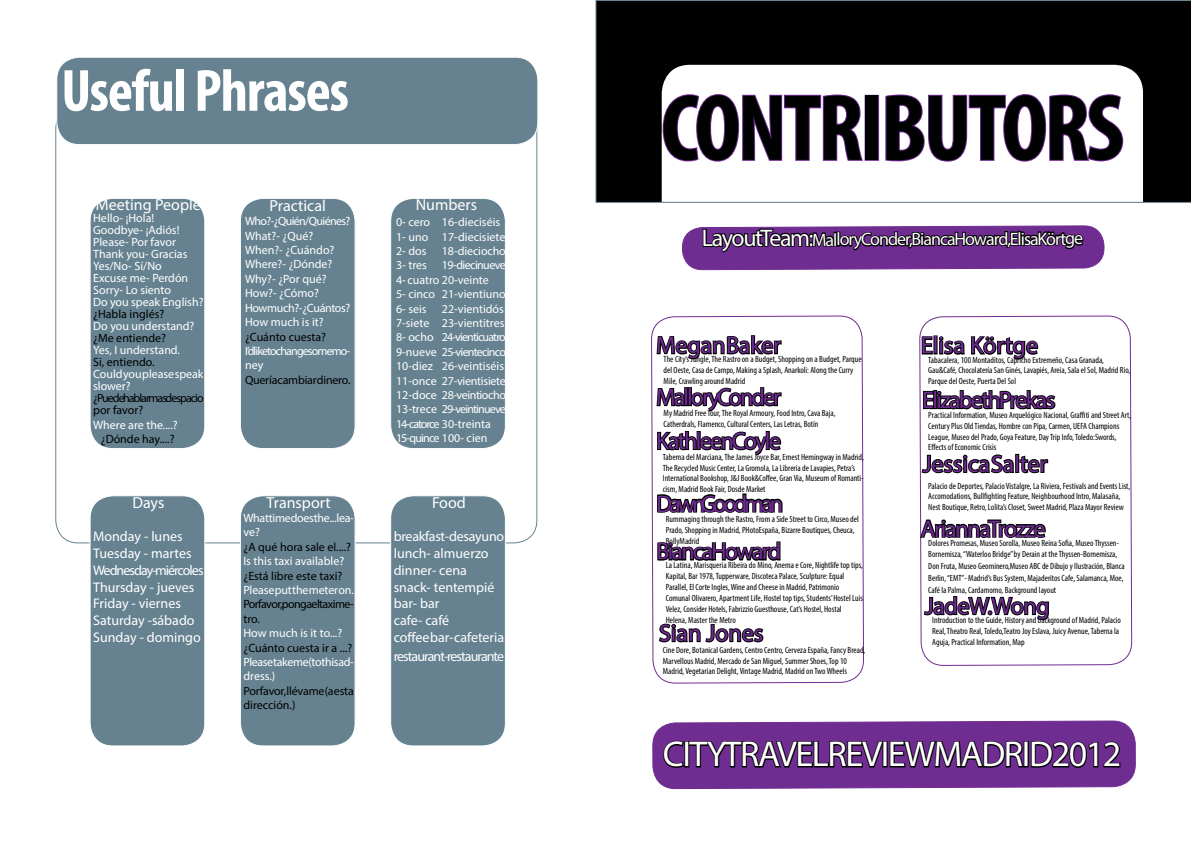
<style>
.page{position:relative;width:1191px;height:842px;background:#fff}
.page>*{position:absolute;margin:0;border:0;box-sizing:border-box;transform-origin:0 0}
.t1{font:700 condensed 95px "Myriad Pro";letter-spacing:-.03em;color:#000101}
.t2{font:700 condensed 60px "Myriad Pro";color:#fff}
.t3{font:36px "Myriad Pro";letter-spacing:-.04em;color:#fff}
.t4{font:24px "Myriad Pro";letter-spacing:-.065em;color:#6f2c91}
.t5{font:24px "Myriad Pro";letter-spacing:-.005em;color:#6f2c91}
.t6{font:24px "Myriad Pro";color:#6f2c91}
.t7{font:24px "Myriad Pro";letter-spacing:-.125em;color:#6f2c91}
.t8{font:24px "Myriad Pro";letter-spacing:-.02em;color:#6f2c91}
.t9{font:18px "Myriad Pro";letter-spacing:-.06em;color:#fff}
.t10{font:16px "Myriad Pro";color:#fff}
.t11{font:14px/16.8px "Myriad Pro";color:#fff}
.t12{font:14px "Myriad Pro";letter-spacing:-.065em;color:#fff}
.t13{font:12px/14.4px "Myriad Pro";letter-spacing:-.005em;color:#fff}
.t14{font:12px/14.4px "Myriad Pro";letter-spacing:-.005em;color:#000}
.t15{font:12px/12px "Myriad Pro";letter-spacing:-.085em;color:#000}
.t16{font:12px/14.4px "Myriad Pro";letter-spacing:-.03em;color:#fff}
.t17{font:12px/14.4px "Myriad Pro";letter-spacing:-.05em;color:#000}
.t18{font:12px/14.4px "Myriad Pro";letter-spacing:-.065em;color:#fff}
.t19{font:12px/14.4px "Myriad Pro";letter-spacing:-.025em;color:#fff}
.t20{font:condensed 9px/10.8px "Myriad Pro";color:#000}
.s1{font-size:24px}
</style>
<div class="page">
<div style="left:595px;top:0;width:596px;height:203px;background:#000"></div>
<svg style="left:661px;top:65px;width:482px;height:137px"></svg>
<svg style="left:655px;top:93px;width:469px;height:133px"></svg>
<svg style="left:682px;top:226px;width:423px;height:45px;background:#603079"></svg>
<svg style="left:652px;top:315px;width:481px;height:475px"></svg>
<svg style="left:652px;top:721px;width:483px;height:68px;background:#612b7c"></svg>
<div style="left:57px;top:57px;width:481px;height:88px;background:#668290;border-radius:23px"></div>
<div style="left:56px;top:57px;width:482px;height:88px;border:1px solid #fff;border-radius:23px"></div>
<div style="left:90px;top:198px;width:115px;height:251px;background:#668290;border-radius:23px"></div>
<div style="left:90px;top:198px;width:115px;height:251px;border:1px solid #fff;border-radius:23px"></div>
<div style="left:240px;top:198px;width:115px;height:251px;background:#668290;border-radius:23px"></div>
<div style="left:240px;top:198px;width:115px;height:251px;border:1px solid #fff;border-radius:23px"></div>
<div style="left:391px;top:198px;width:114px;height:251px;background:#668290;border-radius:23px"></div>
<div style="left:390px;top:198px;width:116px;height:251px;border:1px solid #fff;border-radius:23px"></div>
<div style="left:90px;top:496px;width:115px;height:250px;background:#668290;border-radius:23px"></div>
<div style="left:90px;top:495px;width:115px;height:251px;border:1px solid #fff;border-radius:23px"></div>
<div style="left:240px;top:496px;width:115px;height:250px;background:#668290;border-radius:23px"></div>
<div style="left:240px;top:495px;width:115px;height:251px;border:1px solid #fff;border-radius:23px"></div>
<div style="left:391px;top:496px;width:114px;height:250px;background:#668290;border-radius:23px"></div>
<div style="left:390px;top:495px;width:116px;height:251px;border:1px solid #fff;border-radius:23px"></div>
<h2 class="t2" style="left:61px;top:53px;width:289px">Useful Phrases</h2>
<h3 class="t10" style="left:96px;top:195px;width:107px">Meeting People</h3>
<h3 class="t13" style="left:93px;top:212px;width:112px;line-height:12px">Hello- ¡Hola!<br>Goodbye- ¡Adiós!<br>Please- Por favor<br>Thank you- Gracias<br>Yes/No- Sí/No<br>Excuse me- Perdón<br>Sorry- Lo siento<br>Do you speak English?</h3>
<h3 class="t14" style="left:93px;top:307px;width:73px">¿Habla inglés?</h3>
<h3 class="t13" style="left:93px;top:319px;width:103px">Do you understand?</h3>
<h3 class="t14" style="left:93px;top:331px;width:74px">¿Me entiende?</h3>
<h3 class="t13" style="left:93px;top:343px;width:88px">Yes, I understand.</h3>
<h3 class="t14" style="left:93px;top:355px;width:63px">Si, entiendo.</h3>
<h3 class="t13" style="left:93px;top:368px;width:112px;line-height:12px">Could you please speak slower?</h3>
<h3 class="t15" style="left:93px;top:392px;width:112px">¿Puede hablar mas despacio por favor?</h3>
<h3 class="t13" style="left:93px;top:417px;width:86px">Where are the....?</h3>
<h3 class="t14" style="left:101px;top:432px;width:75px">¿Dónde hay....?</h3>
<h3 class="t10" style="left:132px;top:492px;width:34px">Days</h3>
<h3 class="t11" style="left:93px;top:528px;width:112px">Monday - lunes<br>Tuesday - martes<br>Wednesday - miércoles<br>Thursday - jueves<br>Friday - viernes<br>Saturday -sábado<br>Sunday - domingo</h3>
<h3 class="t10" style="left:270px;top:196px;width:58px">Practical</h3>
<h3 class="t13" style="left:245px;top:214px;width:107px">Who?-¿Quién/Quiénes?<br>What?- ¿Qué?<br>When?- ¿Cuándo?<br>Where?- ¿Dónde?<br>Why?- ¿Por qué?<br>How?- ¿Cómo?<br>How much?- ¿Cuántos?<br>How much is it?</h3>
<h3 class="t14" style="left:245px;top:329px;width:83px">¿Cuánto cuesta?</h3>
<h3 class="t18" style="left:245px;top:343px;width:107px">I’d like to change some mo&shy;ney</h3>
<h3 class="t14" style="left:245px;top:372px;width:107px">Quería cambiar dinero.</h3>
<h3 class="t10" style="left:267px;top:492px;width:66px">Transport</h3>
<h3 class="t19" style="left:243px;top:510px;width:112px">What time does the ... lea&shy;ve?</h3>
<h3 class="t14" style="left:243px;top:539px;width:109px">¿A qué hora sale el....?</h3>
<h3 class="t13" style="left:243px;top:554px;width:102px">Is this taxi available?</h3>
<h3 class="t14" style="left:243px;top:568px;width:100px">¿Está libre este taxi?</h3>
<h3 class="t13" style="left:243px;top:582px;width:112px">Please put the meter on.</h3>
<h3 class="t17" style="left:243px;top:597px;width:112px">Por favor, ponga el taxime&shy;tro.</h3>
<h3 class="t13" style="left:243px;top:626px;width:100px">How much is it to...?</h3>
<h3 class="t14" style="left:243px;top:640px;width:110px">¿Cuánto cuesta ir a ...?</h3>
<h3 class="t16" style="left:243px;top:654px;width:112px">Please take me (to this ad&shy;dress.)</h3>
<h3 class="t14" style="left:243px;top:683px;width:112px">Por favor, llévame (a esta dirección.)</h3>
<h3 class="t10" style="left:416px;top:195px;width:63px">Numbers</h3>
<h3 class="t13" style="left:442px;top:215px;width:65px">16-dieciséis<br>17-diecisiete<br>18-dieciocho<br>19-diecinueve</h3>
<h3 class="t13" style="left:442px;top:287px;width:65px">21-vientiuno<br>22-vientidós<br>23-vientitres<br>24-vienticuatro</h3>
<h3 class="t13" style="left:442px;top:359px;width:64px">26-veintiséis</h3>
<h3 class="t13" style="left:396px;top:215px;width:111px">0- cero<br>1- uno<br>2- dos<br>3- tres<br>4- cuatro 20-veinte<br>5- cinco<br>6- seis<br>7-siete<br>8- ocho<br>9-nueve 25-vientecinco<br>10-diez<br>11-once 27-vientisiete<br>12-doce 28-veintiocho<br>13-trece 29-veintinueve<br>14-catorce 30-treinta<br>15-quince 100- cien</h3>
<h3 class="t10" style="left:432px;top:492px;width:35px">Food</h3>
<h3 class="t11" style="left:394px;top:528px;width:112px">breakfast- desayuno lunch- almuerzo dinner- cena snack- tentempié bar- bar<br>cafe- café<br>coffee bar- cafeteria</h3>
<h3 class="t12" style="left:394px;top:648px;width:112px">restaurant- restaurante</h3>
<h1 class="t1" style="left:661px;top:69px;width:464px">Contributors</h1>
<h3 class="t9" style="left:702px;top:228px;width:383px"><span class="s1">Layout Team:</span> Mallory Conder, Bianca Howard, Elisa Körtge</h3>
<h3 class="t5" style="left:656px;top:330px;width:126px">Megan Baker</h3>
<p class="t20" style="left:663px;top:354px;width:199px">The City’s Jungle, The Rastro on a Budget, Shopping on a Budget, Parque del Oeste, Casa de Campo, Making a Splash, Anarkoli: Along the Curry<br>Mile, Crawling around Madrid</p>
<h3 class="t4" style="left:656px;top:382px;width:126px">Mallory Conder</h3>
<p class="t20" style="left:663px;top:408px;width:173px">My Madrid Free Tour, The Royal Armoury, Food Intro, Cava Baja,<br>Catherdrals, Flamenco, Cultural Centers, Las Letras, Botín</p>
<h3 class="t4" style="left:656px;top:426px;width:126px">Kathleen Coyle</h3>
<p class="t20" style="left:663px;top:451px;width:202px">Taberna del Marciana, The James Joyce Bar, Ernest Hemingway in Madrid, The Recycled Music Center, La Gromola, La Libreria de Lavapies, Petra’s International Bookshop, J&amp;J Book&amp;Coffee, Gran Via, Museum of Romanti&shy;cism, Madrid Book Fair, Dosde Market</p>
<h3 class="t7" style="left:656px;top:489px;width:129px">Dawn Goodman</h3>
<p class="t20" style="left:666px;top:514px;width:194px">Rummaging through the Rastro, From a Side Street to Circo, Museo del<br>Prado, Shopping in Madrid, PHotoEspaña, Bizarre Boutiques, Cheuca,<br>BollyMadrid</p>
<h3 class="t4" style="left:656px;top:537px;width:126px">Bianca Howard</h3>
<p class="t20" style="left:666px;top:560px;width:199px">La Latina, Marisqueria Ribeira do Mino, Anema e Core, Nightlife top tips, Kapital, Bar 1978, Tupperware, Discoteca Palace, Sculpture: Equal Parallel, El Corte Ingles, Wine and Cheese in Madrid, Patrimonio Comunal Olivarero, Apartment Life, Hostel top tips, Students’ Hostel Luis Velez, Consider Hotels, Fabrizzio Guesthouse, Cat’s Hostel, Hostal Helena, Master the Metro</p>
<h3 class="t6" style="left:659px;top:618px;width:106px">Sian Jones</h3>
<p class="t20" style="left:663px;top:644px;width:204px">Cine Dore, Botanical Gardens, Centro Centro, Cerveza España, Fancy Bread,<br>Marvellous Madrid, Mercado de San Miguel, Summer Shoes, Top 10<br>Madrid, Vegetarian Delight, Vintage Madrid, Madrid on Two Wheels</p>
<h3 class="t6" style="left:921px;top:331px;width:119px">Elisa Körtge</h3>
<p class="t20" style="left:928px;top:354px;width:203px">Tabacalera, 100 Montaditos, Capricho Extremeño, Casa Granada,<br>Gau&amp;Café, Chocolatería San Ginés, Lavapiés, Areia, Sala el Sol, Madrid Rio,<br>Parque del Oeste, Puerta Del Sol</p>
<h3 class="t4" style="left:922px;top:385px;width:135px">Elizabeth Prekas</h3>
<p class="t20" style="left:928px;top:409px;width:204px">Practical Information, Museo Arquelógico Nacional, Graffiti and Street Art, Century Plus Old Tiendas, Hombre con Pipa, Carmen, UEFA Champions League, Museo del Prado, Goya Feature, Day Trip Info, Toledo:Swords, Effects of Economic Crisis</p>
<h3 class="t5" style="left:922px;top:449px;width:126px">Jessica Salter</h3>
<p class="t20" style="left:928px;top:480px;width:203px">Palacio de Deportes, Palacio Vistalgre, La Riviera, Festivals and Events List,<br>Accomodations, Bullfighting Feature, Neighbourhood Intro, Malasaña,<br>Nest Boutique, Retro, Lolita’s Closet, Sweet Madrid, Plaza Mayor Review</p>
<h3 class="t4" style="left:921px;top:514px;width:126px">Arianna Trozze</h3>
<p class="t20" style="left:928px;top:537px;width:192px">Dolores Promesas, Museo Sorolla, Museo Reina Sofia, Museo Thyssen-<br>Bornemisza, “Waterloo Bridge” by Derain at the Thyssen-Bornemisza,</p>
<p class="t20" style="left:928px;top:560px;width:198px;line-height:12px">Don Fruta, Museo Geominero,Museo ABC de Dibujo y Ilustración, Blanca<br>Berlin, “EMT”- Madrid’s Bus System, Majaderitos Cafe, Salamanca, Moe,<br>Café la Palma, Cardamomo, Background layout</p>
<h3 class="t8" style="left:925px;top:591px;width:126px">Jade W. Wong</h3>
<p class="t20" style="left:932px;top:615px;width:190px">Introduction to the Guide, History and background of Madrid, Palacio<br>Real, Theatro Real, Toledo,Teatro Joy Eslava, Juicy Avenue, Taberna la<br>Aguja, Practical Information, Map</p>
<h3 class="t3" style="left:663px;top:732px;width:460px">CITY TRAVEL REVIEW MADRID 2012</h3>
</div>
